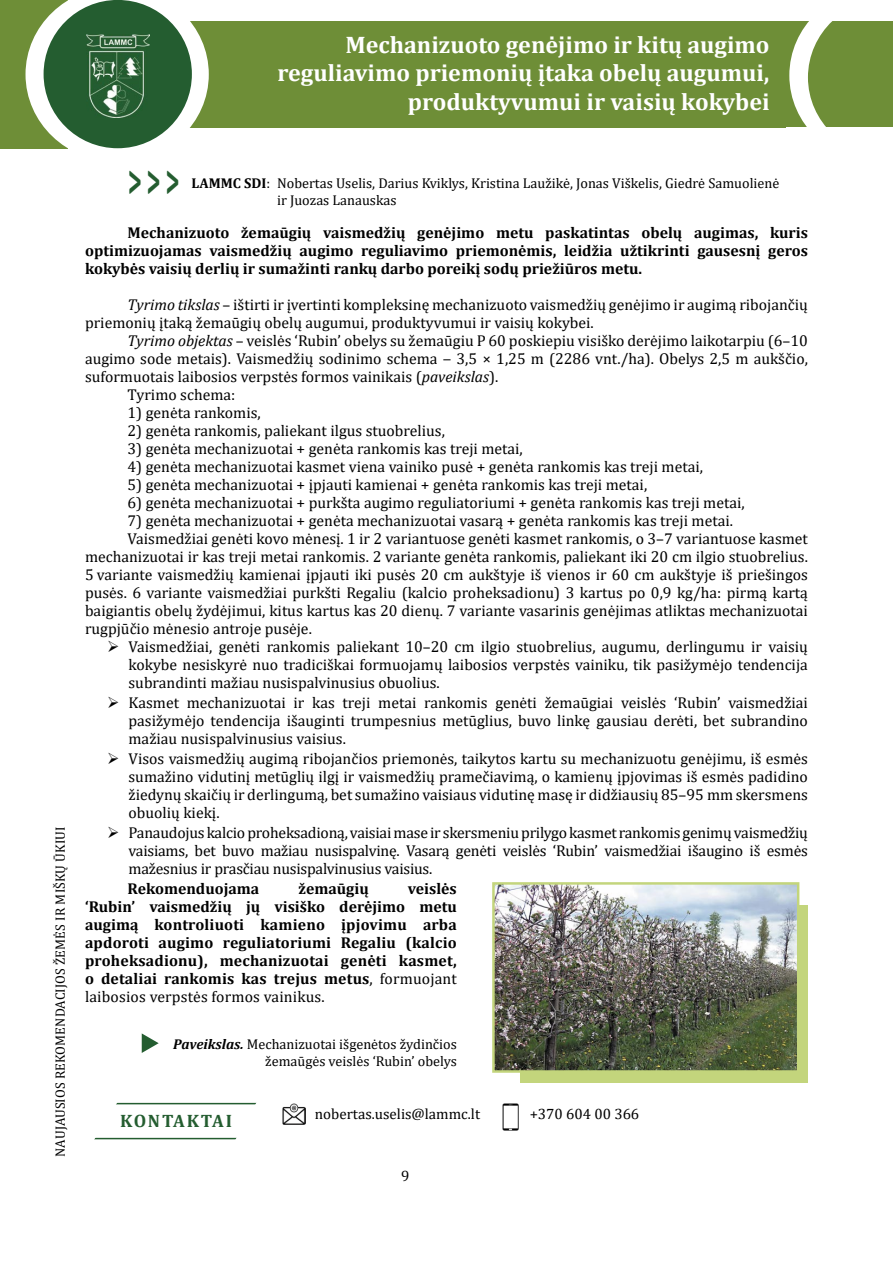
<style>
.page{position:relative;width:893px;height:1263px;background:#fff}
.page>*{position:absolute;margin:0;border:0;box-sizing:border-box;transform-origin:0 0}
.t1{font:700 47.25px "Calibri";color:#245d30;scale:.57 1}
.t2{font:700 24px/28.8px "Cambria";color:#fff;text-align:right}
.t3{font:700 18px "Cambria";letter-spacing:.1em;color:#245d30}
.t4{font:15.75px/18px "Cambria";color:#000;text-align:justify}
.t5{font:700 15.75px/18px "Cambria";color:#000;text-align:justify}
.t6{font:15px "Cambria";color:#000}
.t7{font:14.25px/17.1px "Cambria";color:#000}
.t8{font:13.5px "Cambria";letter-spacing:.01em;color:#000}
.s1{font-weight:700}
.s2{font-style:italic}
.s3{font-weight:400}
.s4{font-weight:700;font-style:italic}
</style>
<div class="page">
<div style="left:189px;top:21px;width:703px;height:107px;background:#6e8e37"></div>
<svg style="left:0;top:0;width:209px;height:149px"></svg>
<div style="left:44px;top:0;width:148px;height:148px;background:#245d30;border-radius:50%"></div>
<img style="left:86px;top:34px;width:63px;height:83px">
<svg style="left:789px;top:21px;width:104px;height:107px"></svg>
<svg style="left:94px;top:1102px;width:163px;height:38px"></svg>
<div style="left:520px;top:905px;width:288px;height:178px;background:#c3d57c"></div>
<img style="left:492px;top:882px;width:307px;height:191px">
<img style="left:282px;top:1103px;width:24px;height:21px">
<img style="left:502px;top:1103px;width:16px;height:27px">
<svg style="left:142px;top:1033px;width:17px;height:20px"></svg>
<h2 class="t2" style="left:277px;top:29px;width:494px">Mechanizuoto genėjimo ir kitų augimo reguliavimo priemonių įtaka obelų augumui, produktyvumui ir vaisių kokybei</h2>
<p class="t8" style="left:52px;top:1157px;width:332px;rotate:-90deg">NAUJAUSIOS REKOMENDACIJOS ŽEMĖS IR MIŠKŲ ŪKIUI</p>
<h1 class="t1" style="left:128px;top:147px;width:91px">&gt;&gt;&gt;</h1>
<p class="t7" style="left:277px;top:174px;width:504px;text-indent:-86px"><span class="s1">LAMMC SDI</span>: Nobertas Uselis, Darius Kviklys, Kristina Laužikė, Jonas Viškelis, Giedrė Samuolienė ir Juozas Lanauskas</p>
<p class="t5" style="left:85px;top:223px;width:724px;text-indent:43px">Mechanizuoto žemaūgių vaismedžių genėjimo metu paskatintas obelų augimas, kuris optimizuojamas vaismedžių augimo reguliavimo priemonėmis, leidžia užtikrinti gausesnį geros kokybės vaisių derlių ir sumažinti rankų darbo poreikį sodų priežiūros metu.</p>
<p class="t4" style="left:85px;top:295px;width:724px;text-indent:43px"><span class="s2">Tyrimo tikslas</span> – ištirti ir įvertinti kompleksinę mechanizuoto vaismedžių genėjimo ir augimą ribojančių priemonių įtaką žemaūgių obelų augumui, produktyvumui ir vaisių kokybei.</p>
<p class="t4" style="left:128px;top:331px;width:682px"><span class="s2">Tyrimo objektas</span> – veislės ‘Rubin’ obelys su žemaūgiu P 60 poskiepiu visiško derėjimo laikotarpiu (6–10</p>
<p class="t4" style="left:85px;top:349px;width:724px">augimo sode metais). Vaismedžių sodinimo schema ‒ 3,5 × 1,25 m (2286 vnt./ha). Obelys 2,5 m aukščio,</p>
<p class="t4" style="left:85px;top:367px;width:415px">suformuotais laibosios verpstės formos vainikais (<span class="s2">paveikslas</span>).</p>
<p class="t4" style="left:128px;top:385px;width:109px">Tyrimo schema:</p>
<p class="t4" style="left:128px;top:403px;width:135px">1) genėta rankomis,</p>
<p class="t4" style="left:128px;top:421px;width:319px">2) genėta rankomis, paliekant ilgus stuobrelius,</p>
<p class="t4" style="left:128px;top:439px;width:397px">3) genėta mechanizuotai + genėta rankomis kas treji metai,</p>
<p class="t4" style="left:128px;top:457px;width:577px">4) genėta mechanizuotai kasmet viena vainiko pusė + genėta rankomis kas treji metai,</p>
<p class="t4" style="left:128px;top:475px;width:521px">5) genėta mechanizuotai + įpjauti kamienai + genėta rankomis kas treji metai,</p>
<p class="t4" style="left:128px;top:493px;width:619px">6) genėta mechanizuotai + purkšta augimo reguliatoriumi + genėta rankomis kas treji metai,</p>
<p class="t4" style="left:128px;top:511px;width:607px">7) genėta mechanizuotai + genėta mechanizuotai vasarą + genėta rankomis kas treji metai.</p>
<p class="t4" style="left:128px;top:529px;width:682px">Vaismedžiai genėti kovo mėnesį. 1 ir 2 variantuose genėti kasmet rankomis, o 3–7 variantuose kasmet</p>
<p class="t4" style="left:85px;top:547px;width:724px">mechanizuotai ir kas treji metai rankomis. 2 variante genėta rankomis, paliekant iki 20 cm ilgio stuobrelius.</p>
<p class="t4" style="left:85px;top:565px;width:724px">5 variante vaismedžių kamienai įpjauti iki pusės 20 cm aukštyje iš vienos ir 60 cm aukštyje iš priešingos</p>
<p class="t4" style="left:85px;top:583px;width:724px">pusės. 6 variante vaismedžiai purkšti Regaliu (kalcio proheksadionu) 3 kartus po 0,9 kg/ha: pirmą kartą</p>
<p class="t4" style="left:85px;top:601px;width:724px">baigiantis obelų žydėjimui, kitus kartus kas 20 dienų. 7 variante vasarinis genėjimas atliktas mechanizuotai</p>
<p class="t4" style="left:85px;top:619px;width:228px">rugpjūčio mėnesio antroje pusėje.</p>
<p class="t4" style="left:129px;top:637px;width:681px;text-indent:-21px">➢ Vaismedžiai, genėti rankomis paliekant 10–20 cm ilgio stuobrelius, augumu, derlingumu ir vaisių kokybe nesiskyrė nuo tradiciškai formuojamų laibosios verpstės vainiku, tik pasižymėjo tendencija subrandinti mažiau nusispalvinusius obuolius.</p>
<p class="t4" style="left:129px;top:693px;width:681px;text-indent:-21px">➢ Kasmet mechanizuotai ir kas treji metai rankomis genėti žemaūgiai veislės ‘Rubin’ vaismedžiai pasižymėjo tendencija išauginti trumpesnius metūglius, buvo linkę gausiau derėti, bet subrandino mažiau nusispalvinusius vaisius.</p>
<p class="t4" style="left:129px;top:749px;width:681px;text-indent:-21px">➢ Visos vaismedžių augimą ribojančios priemonės, taikytos kartu su mechanizuotu genėjimu, iš esmės sumažino vidutinį metūglių ilgį ir vaismedžių pramečiavimą, o kamienų įpjovimas iš esmės padidino žiedynų skaičių ir derlingumą, bet sumažino vaisiaus vidutinę masę ir didžiausių 85–95 mm skersmens obuolių kiekį.</p>
<p class="t4" style="left:129px;top:824px;width:681px;text-indent:-21px">➢ Panaudojus kalcio proheksadioną, vaisiai mase ir skersmeniu prilygo kasmet rankomis genimų vaismedžių vaisiams, bet buvo mažiau nusispalvinę. Vasarą genėti veislės ‘Rubin’ vaismedžiai išaugino iš esmės mažesnius ir prasčiau nusispalvinusius vaisius.</p>
<p class="t5" style="left:128px;top:879px;width:133px">Rekomenduojama</p>
<p class="t5" style="left:298px;top:879px;width:72px">žemaūgių</p>
<p class="t5" style="left:85px;top:879px;width:373px;text-indent:323px">veislės ‘Rubin’ vaismedžių jų visiško derėjimo metu augimą kontroliuoti kamieno įpjovimu arba apdoroti augimo reguliatoriumi Regaliu (kalcio proheksadionu), mechanizuotai genėti kasmet, o detaliai rankomis kas trejus metus<span class="s3">, formuojant laibosios verpstės formos vainikus.</span></p>
<p class="t7" style="left:173px;top:1035px;width:285px;text-align:right"><span class="s4">Paveikslas.</span> Mechanizuotai išgenėtos žydinčios žemaūgės veislės ‘Rubin’ obelys</p>
<p class="t6" style="left:315px;top:1105px;width:167px">nobertas.uselis@lammc.lt</p>
<p class="t6" style="left:530px;top:1105px;width:111px">+370 604 00 366</p>
<p class="t3" style="left:120px;top:1108px;width:113px">KONTAKTAI</p>
<p class="t6" style="left:401px;top:1167px;width:10px">9</p>
</div>
